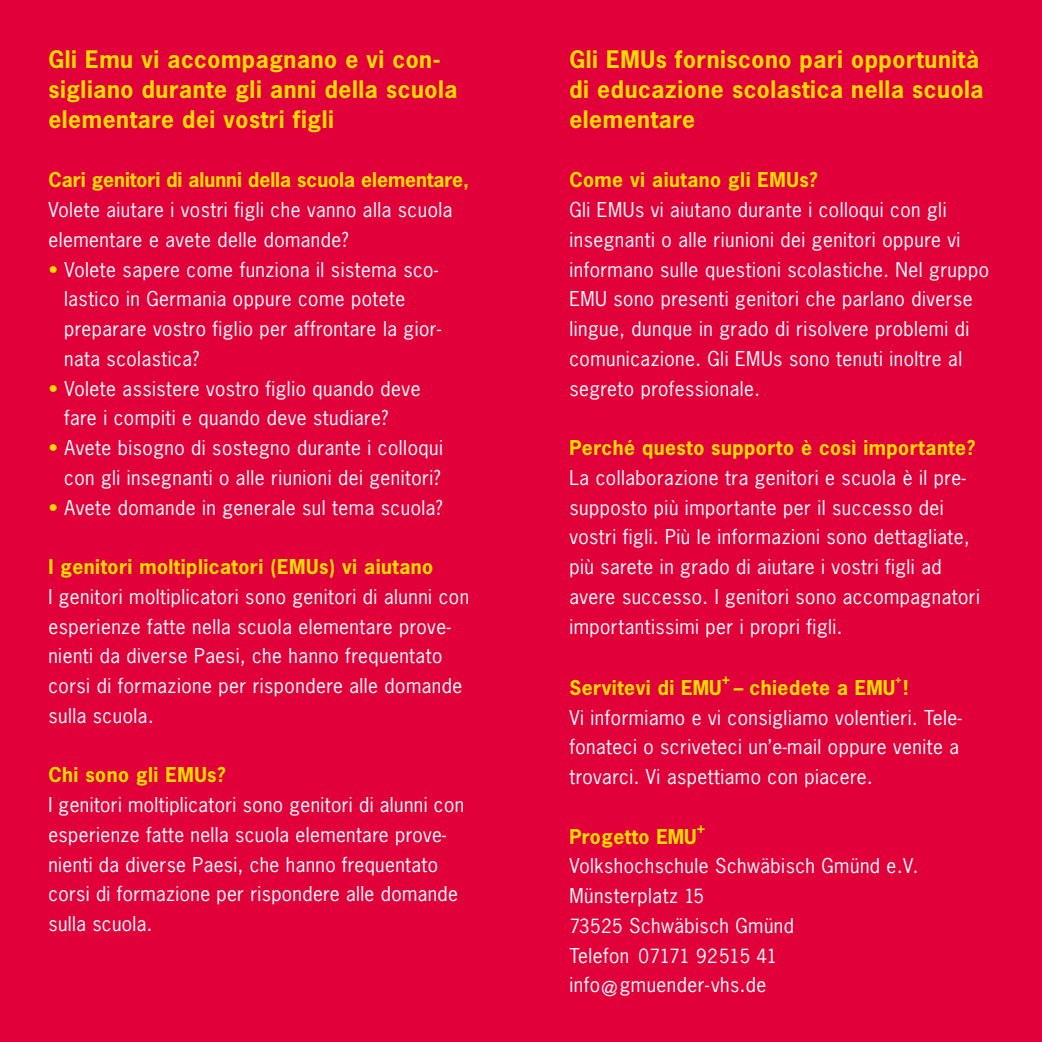
<style>
.page{position:relative;width:1042px;height:1042px;background:#e2003b}
.page>*{position:absolute;margin:0;border:0;box-sizing:border-box;transform-origin:0 0}
.t1{font:700 22.75px/29.8px "News Gothic";letter-spacing:.025em;color:#ffdc00}
.t2{font:19.25px/29.8px "News Gothic";letter-spacing:.025em;color:#fff}
.t3{font:700 19.25px "News Gothic";letter-spacing:.025em;color:#ffdc00}
.t4{font:700 19.25px "News Gothic";color:#ffdc00}
.t5{font:18.38px "News Gothic";letter-spacing:-.015em;color:#fff}
.t6{font:700 15.22px "News Gothic";color:#ffdc00}
.t7{font:700 11.2px "News Gothic";color:#ffdc00}
.s1{color:#ffdc00}
.s2{font-size:18.38px}
.s3{font-size:19.25px}
</style>
<div class="page">
<p class="t1" style="left:48px;top:44px;width:411px">Gli Emu vi accompagnano e vi con&shy;sigliano durante gli anni della scuola elementare dei vostri figli</p>
<p class="t4" style="left:48px;top:167px;width:422px">Cari genitori di alunni della scuola elementare,</p>
<p class="t2" style="left:48px;top:194px;width:406px">Volete aiutare i vostri figli che vanno alla scuola elementare e avete delle domande?</p>
<p class="t2" style="left:64px;top:254px;width:376px;text-indent:-16px"><span class="s1">•</span> Volete sapere come funziona il sistema sco-- lastico in Germania oppure come potete preparare vostro figlio per affrontare la gior-- nata scolastica?</p>
<p class="t2" style="left:64px;top:373px;width:358px;text-indent:-16px"><span class="s1">•</span> Volete assistere vostro figlio quando deve fare i compiti e quando deve studiare?</p>
<p class="t2" style="left:48px;top:432px;width:396px;text-align:right"><span class="s1">•</span> Avete bisogno di sostegno durante i colloqui con gli insegnanti o alle riunioni dei genitori?</p>
<p class="t2" style="left:48px;top:492px;width:396px"><span class="s1">•</span> Avete domande in generale sul tema scuola?</p>
<p class="t3" style="left:48px;top:554px;width:386px">I genitori moltiplicatori (EMUs) vi aiutano</p>
<p class="t2" style="left:48px;top:581px;width:422px">I genitori moltiplicatori sono genitori di alunni con esperienze fatte nella scuola elementare prove&shy;nienti da diverse Paesi, che hanno frequentato corsi di formazione per rispondere alle domande sulla scuola.</p>
<p class="t3" style="left:48px;top:762px;width:179px">Chi sono gli EMUs?</p>
<p class="t2" style="left:48px;top:789px;width:417px">I genitori moltiplicatori sono genitori di alunni con esperienze fatte nella scuola elementare prove&shy;nienti da diverse Paesi, che hanno frequentato corsi di formazione per rispondere alle domande sulla scuola.</p>
<p class="t1" style="left:569px;top:44px;width:416px">Gli EMUs forniscono pari opportunità di educazione scolastica nella scuola elementare</p>
<p class="t3" style="left:569px;top:167px;width:250px">Come vi aiutano gli EMUs?</p>
<p class="t2" style="left:569px;top:194px;width:421px">Gli EMUs vi aiutano durante i colloqui con gli insegnanti o alle riunioni dei genitori oppure vi informano sulle questioni scolastiche. Nel gruppo EMU sono presenti genitori che parlano diverse lingue, dunque in grado di risolvere problemi di comunicazione. Gli EMUs sono tenuti inoltre al segreto professionale.</p>
<p class="t3" style="left:569px;top:435px;width:407px">Perché questo supporto è così importante?</p>
<p class="t2" style="left:569px;top:462px;width:412px">La collaborazione tra genitori e scuola è il pre&shy;supposto più importante per il successo dei vostri figli. Più le informazioni sono dettagliate, più sarete in grado di aiutare i vostri figli ad avere successo. I genitori sono accompagnatori importantissimi per i propri figli.</p>
<p class="t3" style="left:569px;top:675px;width:154px">Servitevi di EMU</p>
<p class="t6" style="left:721px;top:668px;width:10px">+</p>
<p class="t3" style="left:734px;top:675px;width:176px">– chiedete a EMU !</p>
<p class="t7" style="left:895px;top:671px;width:8px">+</p>
<p class="t2" style="left:569px;top:702px;width:394px">Vi informiamo e vi consigliamo volentieri. Tele&shy;fonateci o scriveteci un’e-mail oppure venite a trovarci. Vi aspettiamo con piacere.</p>
<p class="t3" style="left:569px;top:823px;width:129px">Progetto EMU</p>
<p class="t6" style="left:696px;top:817px;width:10px">+</p>
<p class="t2" style="left:569px;top:850px;width:350px">Volkshochschule Schwäbisch Gmünd e.V.<br>Münsterplatz <span class="s2">15<br>73525</span> Schwäbisch Gmünd</p>
<p class="t5" style="left:569px;top:944px;width:209px"><span class="s3">Telefon</span> 07171 92515 41</p>
<p class="t2" style="left:569px;top:969px;width:198px">info@gmuender-vhs.de</p>
</div>
